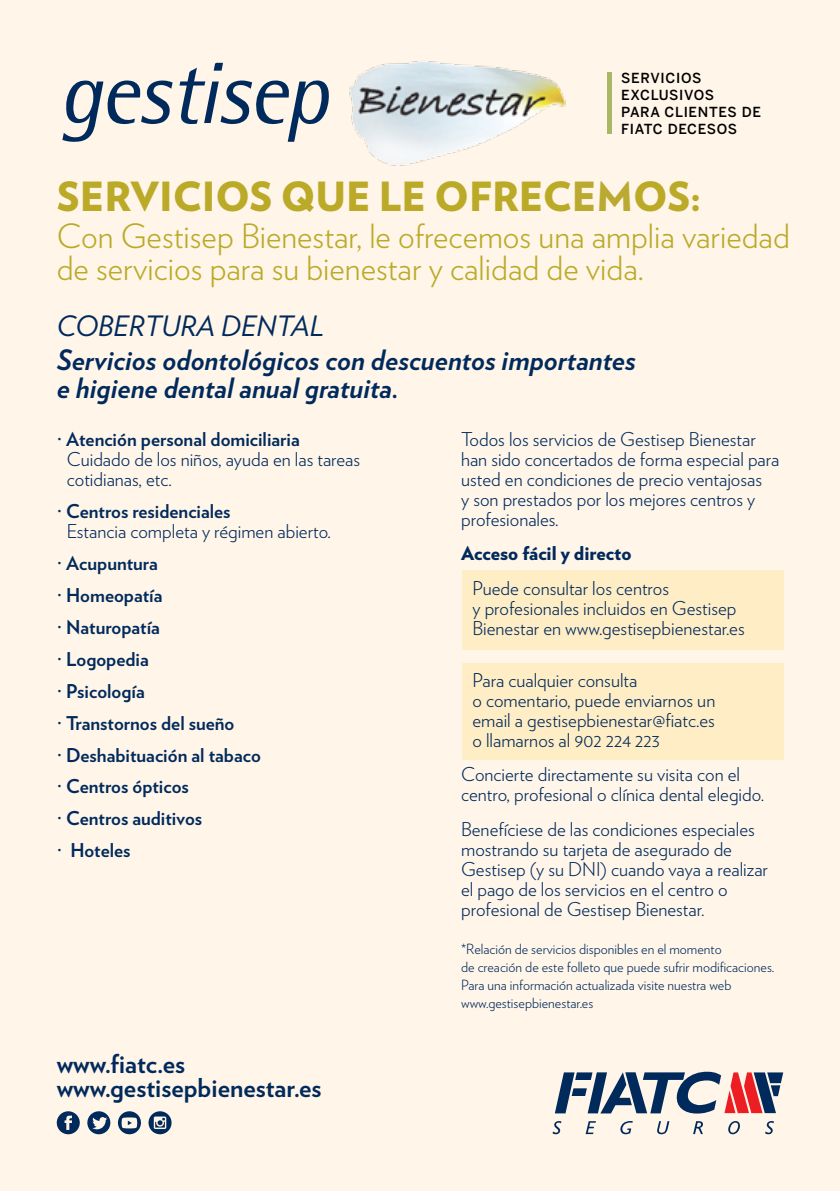
<style>
.page{position:relative;width:840px;height:1191px;background:#fff}
.page>*{position:absolute;margin:0;border:0;box-sizing:border-box;transform-origin:0 0}
.t1{font:900 40.2px "Verlag";color:#bbaa28}
.t2{font:300 33.2px/32px "Verlag";color:#bbaa28}
.t3{font:italic 700 28px/28px "Verlag";color:#002a5c}
.t4{font:italic 28px "Verlag";color:#002a5c}
.t5{font:700 26px/24px "Verlag";color:#002a5c}
.t6{font:300 19px/20px "Verlag";color:#002a5c}
.t7{font:700 19px/32px "Verlag";color:#002a5c}
.t8{font:900 19px "Verlag";color:#002a5c}
.t9{font:300 14px/18px "Verlag";color:#002a5c}
.t10{font:500 13.8px/17px "Benton Sans";letter-spacing:.05em;color:#000}
.s1{color:#bbaa31}
</style>
<div class="page">
<div style="left:0;top:0;width:839px;height:1191px;background:#fff5e8"></div>
<div style="left:461px;top:570px;width:321px;height:79px;background:#ffedc5"></div>
<div style="left:461px;top:663px;width:321px;height:97px;background:#ffedc5"></div>
<svg style="left:555px;top:1071px;width:227px;height:42px"></svg>
<svg style="left:552px;top:1121px;width:9px;height:13px"></svg>
<svg style="left:585px;top:1121px;width:10px;height:13px"></svg>
<svg style="left:620px;top:1121px;width:12px;height:13px"></svg>
<svg style="left:657px;top:1121px;width:12px;height:13px"></svg>
<svg style="left:693px;top:1121px;width:9px;height:13px"></svg>
<svg style="left:728px;top:1121px;width:11px;height:13px"></svg>
<svg style="left:765px;top:1121px;width:8px;height:13px"></svg>
<svg style="left:57px;top:1111px;width:23px;height:23px"></svg>
<svg style="left:148px;top:1111px;width:23px;height:23px"></svg>
<svg style="left:87px;top:1111px;width:23px;height:23px"></svg>
<svg style="left:118px;top:1111px;width:23px;height:23px"></svg>
<div style="left:606px;top:72px;width:5px;height:62px;background:#a9b963"></div>
<svg style="left:62px;top:80px;width:110px;height:62px"></svg>
<svg style="left:179px;top:63px;width:150px;height:79px"></svg>
<img style="left:349px;top:61px;width:217px;height:105px">
<p class="t10" style="left:621px;top:69px;width:141px">SERVICIOS<br>EXCLUSIVOS<br>PARA CLIENTES DE<br>FIATC DECESOS</p>
<h1 class="t1" style="left:57px;top:163px;width:645px">SERVICIOS QUE LE OFREC<span class="s1">EM</span>OS:</h1>
<h2 class="t2" style="left:57px;top:218px;width:734px">Con Gestisep Bienestar, le ofrecemos una amplia variedad de servicios para su bienestar y calidad de vida.</h2>
<h3 class="t4" style="left:57px;top:304px;width:269px">COBERTURA DENTAL</h3>
<h3 class="t3" style="left:57px;top:344px;width:580px">Servicios odontológicos con descuentos importantes e higiene dental anual gratuita.</h3>
<p class="t7" style="left:57px;top:422px;width:244px">· Atención personal domiciliaria</p>
<p class="t6" style="left:67px;top:448px;width:295px">Cuidado de los niños, ayuda en las tareas cotidianas, etc.</p>
<p class="t7" style="left:57px;top:494px;width:175px">· Centros residenciales</p>
<p class="t6" style="left:67px;top:520px;width:265px">Estancia completa y régimen abierto.</p>
<p class="t7" style="left:57px;top:546px;width:205px">· Acupuntura<br>· Homeopatía<br>· Naturopatía<br>· Logopedia<br>· Psicología<br>· Transtornos del sueño<br>· Deshabituación al tabaco · Centros ópticos<br>· Centros auditivos<br>· Hoteles</p>
<p class="t6" style="left:461px;top:428px;width:319px">Todos los servicios de Gestisep Bienestar han sido concertados de forma especial para usted en condiciones de precio ventajosas<br>y son prestados por los mejores centros y profesionales.</p>
<p class="t8" style="left:461px;top:538px;width:172px">Acceso fácil y directo</p>
<p class="t6" style="left:472px;top:577px;width:273px">Puede consultar los centros<br>y profesionales incluidos en Gestisep<br>Bienestar en www.gestisepbienestar.es</p>
<p class="t6" style="left:472px;top:669px;width:244px">Para cualquier consulta<br>o comentario, puede enviarnos un email a gestisepbienestar@fiatc.es o llamarnos al 902 224 223</p>
<p class="t6" style="left:461px;top:763px;width:304px">Concierte directamente su visita con el centro, profesional o clínica dental elegido.</p>
<p class="t6" style="left:461px;top:817px;width:308px">Benefíciese de las condiciones especiales mostrando su tarjeta de asegurado de Gestisep (y su DNI) cuando vaya a realizar el pago de los servicios en el centro o profesional de Gestisep Bienestar.</p>
<p class="t9" style="left:461px;top:939px;width:314px">*Relación de servicios disponibles en el momento<br>de creación de este folleto que puede sufrir modificaciones.<br>Para una información actualizada visite nuestra web www.gestisepbienestar.es</p>
<h3 class="t5" style="left:57px;top:1050px;width:266px">www.fiatc.es www.gestisepbienestar.es</h3>
</div>
